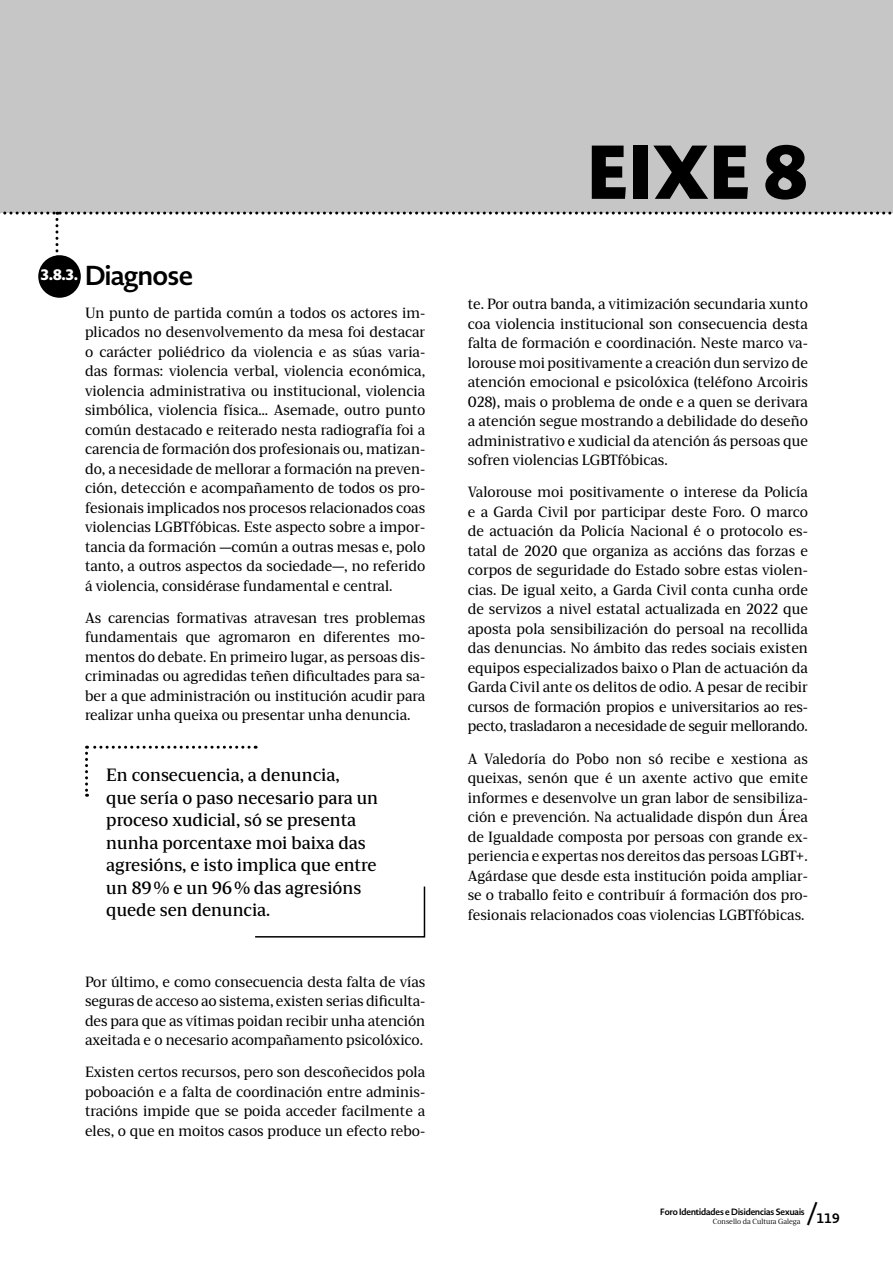
<style>
.page{position:relative;width:893px;height:1263px;background:#fff}
.page>*{position:absolute;margin:0;border:0;box-sizing:border-box;transform-origin:0 0}
.t1{font:900 75px "Novel Display";color:#000}
.t2{font:700 27px "Novel Display";color:#000}
.t3{font:18px/22.5px "Atlantica Serif";color:#000}
.t4{font:15px/19.5px "Atlantica Serif";color:#000;text-align:justify}
.t5{font:900 15px "Novel Display";color:#fff}
.t6{font:700 13.5px "Novel Display";color:#000}
.t7{font:700 9px "Novel Display";color:#000}
.t8{font:300 7.5px "Atlantica Serif";color:#000}
</style>
<div class="page">
<div style="left:0;top:0;width:893px;height:213px;background:#c6c6c6"></div>
<svg style="left:0;top:212px;width:892px;height:77px"></svg>
<div style="left:38px;top:255px;width:43px;height:43px;background:#000;border-radius:50%"></div>
<svg style="left:85px;top:746px;width:164px;height:51px"></svg>
<svg style="left:255px;top:886px;width:171px;height:52px"></svg>
<h2 class="t2" style="left:85px;top:258px;width:109px">Diagnose</h2>
<p class="t4" style="left:85px;top:302px;width:342px">Un punto de partida común a todos os actores im&shy;plicados no desenvolvemento da mesa foi destacar o carácter poliédrico da violencia e as súas varia&shy;das formas: violencia verbal, violencia económica, violencia administrativa ou institucional, violencia simbólica, violencia física… Asemade, outro punto común destacado e reiterado nesta radiografía foi a carencia de formación dos profesionais ou, matizan&shy;do, a necesidade de mellorar a formación na preven&shy;ción, detección e acompañamento de todos os pro&shy;fesionais implicados nos procesos relacionados coas violencias LGBTfóbicas. Este aspecto sobre a impor&shy;tancia da formación —común a outras mesas e, polo tanto, a outros aspectos da sociedade—, no referido á violencia, considérase fundamental e central.</p>
<p class="t4" style="left:85px;top:607px;width:342px">As carencias formativas atravesan tres problemas fundamentais que agromaron en diferentes mo&shy;mentos do debate. En primeiro lugar, as persoas dis&shy;criminadas ou agredidas teñen dificultades para sa&shy;ber a que administración ou institución acudir para realizar unha queixa ou presentar unha denuncia.</p>
<p class="t5" style="left:41px;top:264px;width:39px">3.8.3.</p>
<p class="t3" style="left:106px;top:763px;width:273px">En consecuencia, a denuncia,<br>que sería o paso necesario para un proceso xudicial, só se presenta nunha porcentaxe moi baixa das agresións, e isto implica que entre un 89 % e un 96 % das agresións quede sen denuncia.</p>
<p class="t4" style="left:85px;top:971px;width:342px">Por último, e como consecuencia desta falta de vías seguras de acceso ao sistema, existen serias dificulta&shy;des para que as vítimas poidan recibir unha atención axeitada e o necesario acompañamento psicolóxico.</p>
<p class="t4" style="left:85px;top:1062px;width:342px">Existen certos recursos, pero son descoñecidos pola poboación e a falta de coordinación entre adminis&shy;tracións impide que se poida acceder facilmente a eles, o que en moitos casos produce un efecto rebo-</p>
<h1 class="t1" style="left:587px;top:122px;width:221px">EIXE 8</h1>
<p class="t4" style="left:468px;top:294px;width:342px">te. Por outra banda, a vitimización secundaria xunto coa violencia institucional son consecuencia desta falta de formación e coordinación. Neste marco va&shy;lorouse moi positivamente a creación dun servizo de atención emocional e psicolóxica (teléfono Arcoiris 028), mais o problema de onde e a quen se derivara a atención segue mostrando a debilidade do deseño administrativo e xudicial da atención ás persoas que sofren violencias LGBTfóbicas.</p>
<p class="t4" style="left:468px;top:482px;width:342px">Valorouse moi positivamente o interese da Policía e a Garda Civil por participar deste Foro. O marco de actuación da Policía Nacional é o protocolo es&shy;tatal de 2020 que organiza as accións das forzas e corpos de seguridade do Estado sobre estas violen&shy;cias. De igual xeito, a Garda Civil conta cunha orde de servizos a nivel estatal actualizada en 2022 que aposta pola sensibilización do persoal na recollida das denuncias. No ámbito das redes sociais existen equipos especializados baixo o Plan de actuación da Garda Civil ante os delitos de odio. A pesar de recibir cursos de formación propios e universitarios ao res&shy;pecto, trasladaron a necesidade de seguir mellorando.</p>
<p class="t4" style="left:468px;top:748px;width:342px">A Valedoría do Pobo non só recibe e xestiona as queixas, senón que é un axente activo que emite informes e desenvolve un gran labor de sensibiliza&shy;ción e prevención. Na actualidade dispón dun Área de Igualdade composta por persoas con grande ex&shy;periencia e expertas nos dereitos das persoas LGBT+.<br>Agárdase que desde esta institución poida ampliar&shy;se o traballo feito e contribuír á formación dos pro&shy;fesionais relacionados coas violencias LGBTfóbicas.</p>
<p class="t6" style="left:808px;top:1210px;width:33px"><sup>/</sup>119</p>
<p class="t7" style="left:660px;top:1206px;width:146px">Foro Identidades e Disidencias Sexuais</p>
<p class="t8" style="left:713px;top:1216px;width:89px">Consello da Cultura Galega</p>
</div>
